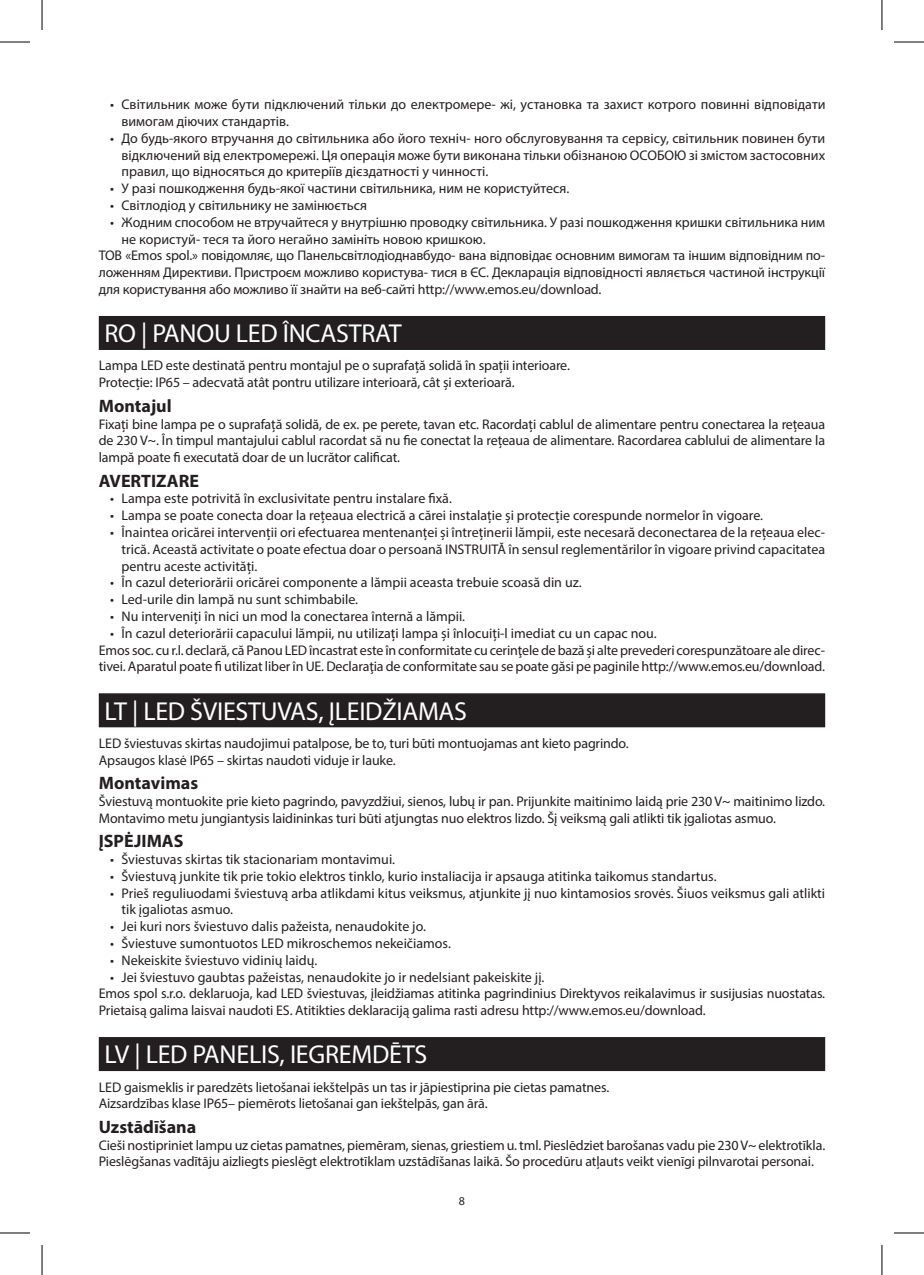
<style>
.page{position:relative;width:924px;height:1275px;background:#fff}
.page>*{position:absolute;margin:0;border:0;box-sizing:border-box;transform-origin:0 0}
.t1{font:26px "Myriad Pro";letter-spacing:-.01em;color:#fff}
.t2{font:700 18px "Myriad Pro";color:#231f20}
.t3{font:14px/16.8px "Myriad Pro";letter-spacing:-.01em;color:#231f20}
.t4{font:12px "Myriad Pro";color:#231f20}
</style>
<div class="page">
<div style="left:99px;top:316px;width:725px;height:34px;background:#231f20"></div>
<div style="left:99px;top:693px;width:725px;height:34px;background:#231f20"></div>
<div style="left:99px;top:1037px;width:725px;height:34px;background:#231f20"></div>
<hr style="left:0;top:42px;width:30px;height:1px;background:#000">
<hr style="left:893px;top:42px;width:30px;height:1px;background:#000">
<hr style="left:0;top:1232px;width:30px;height:1px;background:#000">
<hr style="left:893px;top:1232px;width:30px;height:1px;background:#000">
<hr style="left:42px;top:0;width:1px;height:30px;background:#000">
<hr style="left:42px;top:1245px;width:1px;height:30px;background:#000">
<hr style="left:881px;top:0;width:1px;height:30px;background:#000">
<hr style="left:881px;top:1245px;width:1px;height:30px;background:#000">
<p class="t3" style="left:121px;top:96px;width:705px;text-indent:-11px">• Світильник може бути підключений тільки до електромере- жі, установка та захист котрого повинні відповідати вимогам діючих стандартів.</p>
<p class="t3" style="left:121px;top:129px;width:705px;text-align:justify;text-indent:-11px">• До будь-якого втручання до світильника або його техніч- ного обслуговування та сервісу, світильник повинен бути відключений від електромережі. Ця операція може бути виконана тільки обізнаною ОСОБОЮ зі змістом застосовних правил, що відносяться до критеріїв дієздатності у чинності.</p>
<p class="t3" style="left:110px;top:180px;width:460px">• У разі пошкодження будь-якої частини світильника, ним не користуйтеся.</p>
<p class="t3" style="left:110px;top:197px;width:258px">• Світлодіод у світильнику не замінюється</p>
<p class="t3" style="left:110px;top:213px;width:716px">• Жодним способом не втручайтеся у внутрішню проводку світильника. У разі пошкодження кришки світильника ним</p>
<p class="t3" style="left:121px;top:230px;width:365px">не користуй- теся та його негайно замініть новою кришкою.</p>
<p class="t3" style="left:99px;top:247px;width:727px">ТОВ «Emos spol.» повідомляє, що Панельсвітлодіоднавбудо- вана відповідає основним вимогам та іншим відповідним по-</p>
<p class="t3" style="left:99px;top:264px;width:727px">ложенням Директиви. Пристроєм можливо користува- тися в ЄС. Декларація відповідності являється частиной інструкції</p>
<p class="t3" style="left:99px;top:281px;width:504px">для користування або можливо її знайти на веб-сайті http://www.emos.eu/download.</p>
<h1 class="t1" style="left:104px;top:317px;width:299px">RO | PANOU LED ÎNCASTRAT</h1>
<p class="t3" style="left:99px;top:357px;width:472px">Lampa LED este destinată pentru montajul pe o suprafață solidă în spații interioare.<br>Protecție: IP65 – adecvată atât pontru utilizare interioară, cât și exterioară.</p>
<p class="t2" style="left:99px;top:394px;width:74px">Montajul</p>
<p class="t3" style="left:99px;top:415px;width:727px;text-align:justify">Fixați bine lampa pe o suprafață solidă, de ex. pe perete, tavan etc. Racordați cablul de alimentare pentru conectarea la rețeaua de 230 V~. În timpul mantajului cablul racordat să nu fie conectat la rețeaua de alimentare. Racordarea cablului de alimentare la lampă poate fi executată doar de un lucrător calificat.</p>
<p class="t2" style="left:99px;top:469px;width:102px">AVERTIZARE</p>
<p class="t3" style="left:110px;top:490px;width:343px">• Lampa este potrivită în exclusivitate pentru instalare fixă.</p>
<p class="t3" style="left:110px;top:507px;width:654px">• Lampa se poate conecta doar la rețeaua electrică a cărei instalație și protecție corespunde normelor în vigoare.</p>
<p class="t3" style="left:121px;top:523px;width:705px;text-align:justify;text-indent:-11px">• Înaintea oricărei intervenții ori efectuarea mentenanței și întreținerii lămpii, este necesară deconectarea de la rețeaua elec&shy;trică. Această activitate o poate efectua doar o persoană INSTRUITĂ în sensul reglementărilor în vigoare privind capacitatea pentru aceste activități.</p>
<p class="t3" style="left:110px;top:574px;width:473px">• În cazul deteriorării oricărei componente a lămpii aceasta trebuie scoasă din uz.</p>
<p class="t3" style="left:110px;top:591px;width:249px">• Led-urile din lampă nu sunt schimbabile.</p>
<p class="t3" style="left:110px;top:607px;width:356px">• Nu interveniți în nici un mod la conectarea înternă a lămpii.</p>
<p class="t3" style="left:99px;top:624px;width:727px;text-indent:11px">• În cazul deteriorării capacului lămpii, nu utilizați lampa și înlocuiți-l imediat cu un capac nou.<br>Emos soc. cu r.l. declară, că Panou LED încastrat este în conformitate cu cerinţele de bază şi alte prevederi corespunzătoare ale direc&shy;tivei. Aparatul poate fi utilizat liber în UE. Declaraţia de conformitate sau se poate găsi pe paginile http://www.emos.eu/download.</p>
<h1 class="t1" style="left:104px;top:695px;width:364px">LT | LED ŠVIESTUVAS, ĮLEIDŽIAMAS</h1>
<p class="t3" style="left:99px;top:734px;width:531px">LED šviestuvas skirtas naudojimui patalpose, be to, turi būti montuojamas ant kieto pagrindo.<br>Apsaugos klasė IP65 – skirtas naudoti viduje ir lauke.</p>
<p class="t2" style="left:99px;top:771px;width:101px">Montavimas</p>
<p class="t3" style="left:99px;top:792px;width:727px">Šviestuvą montuokite prie kieto pagrindo, pavyzdžiui, sienos, lubų ir pan. Prijunkite maitinimo laidą prie 230 V~ maitinimo lizdo.<br>Montavimo metu jungiantysis laidininkas turi būti atjungtas nuo elektros lizdo. Šį veiksmą gali atlikti tik įgaliotas asmuo.</p>
<p class="t2" style="left:99px;top:829px;width:86px">ĮSPĖJIMAS</p>
<p class="t3" style="left:110px;top:850px;width:286px">• Šviestuvas skirtas tik stacionariam montavimui.</p>
<p class="t3" style="left:110px;top:867px;width:607px">• Šviestuvą junkite tik prie tokio elektros tinklo, kurio instaliacija ir apsauga atitinka taikomus standartus.</p>
<p class="t3" style="left:121px;top:884px;width:704px;text-indent:-11px">• Prieš reguliuodami šviestuvą arba atlikdami kitus veiksmus, atjunkite jį nuo kintamosios srovės. Šiuos veiksmus gali atlikti tik įgaliotas asmuo.</p>
<p class="t3" style="left:110px;top:918px;width:317px">• Jei kuri nors šviestuvo dalis pažeista, nenaudokite jo.</p>
<p class="t3" style="left:110px;top:934px;width:342px">• Šviestuve sumontuotos LED mikroschemos nekeičiamos.</p>
<p class="t3" style="left:110px;top:951px;width:208px">• Nekeiskite šviestuvo vidinių laidų.</p>
<p class="t3" style="left:99px;top:968px;width:727px;text-indent:11px">• Jei šviestuvo gaubtas pažeistas, nenaudokite jo ir nedelsiant pakeiskite jį.<br>Emos spol s.r.o. deklaruoja, kad LED šviestuvas, įleidžiamas atitinka pagrindinius Direktyvos reikalavimus ir susijusias nuostatas.<br>Prietaisą galima laisvai naudoti ES. Atitikties deklaraciją galima rasti adresu http://www.emos.eu/download.</p>
<h1 class="t1" style="left:104px;top:1038px;width:324px">LV | LED PANELIS, IEGREMDĒTS</h1>
<p class="t3" style="left:99px;top:1078px;width:511px">LED gaismeklis ir paredzēts lietošanai iekštelpās un tas ir jāpiestiprina pie cietas pamatnes.<br>Aizsardzības klase IP65– piemērots lietošanai gan iekštelpās, gan ārā.</p>
<p class="t2" style="left:99px;top:1115px;width:99px">Uzstādīšana</p>
<p class="t3" style="left:99px;top:1136px;width:727px">Cieši nostipriniet lampu uz cietas pamatnes, piemēram, sienas, griestiem u. tml. Pieslēdziet barošanas vadu pie 230 V~ elektrotīkla.<br>Pieslēgšanas vadītāju aizliegts pieslēgt elektrotīklam uzstādīšanas laikā. Šo procedūru atļauts veikt vienīgi pilnvarotai personai.</p>
<p class="t4" style="left:458px;top:1193px;width:8px">8</p>
</div>
